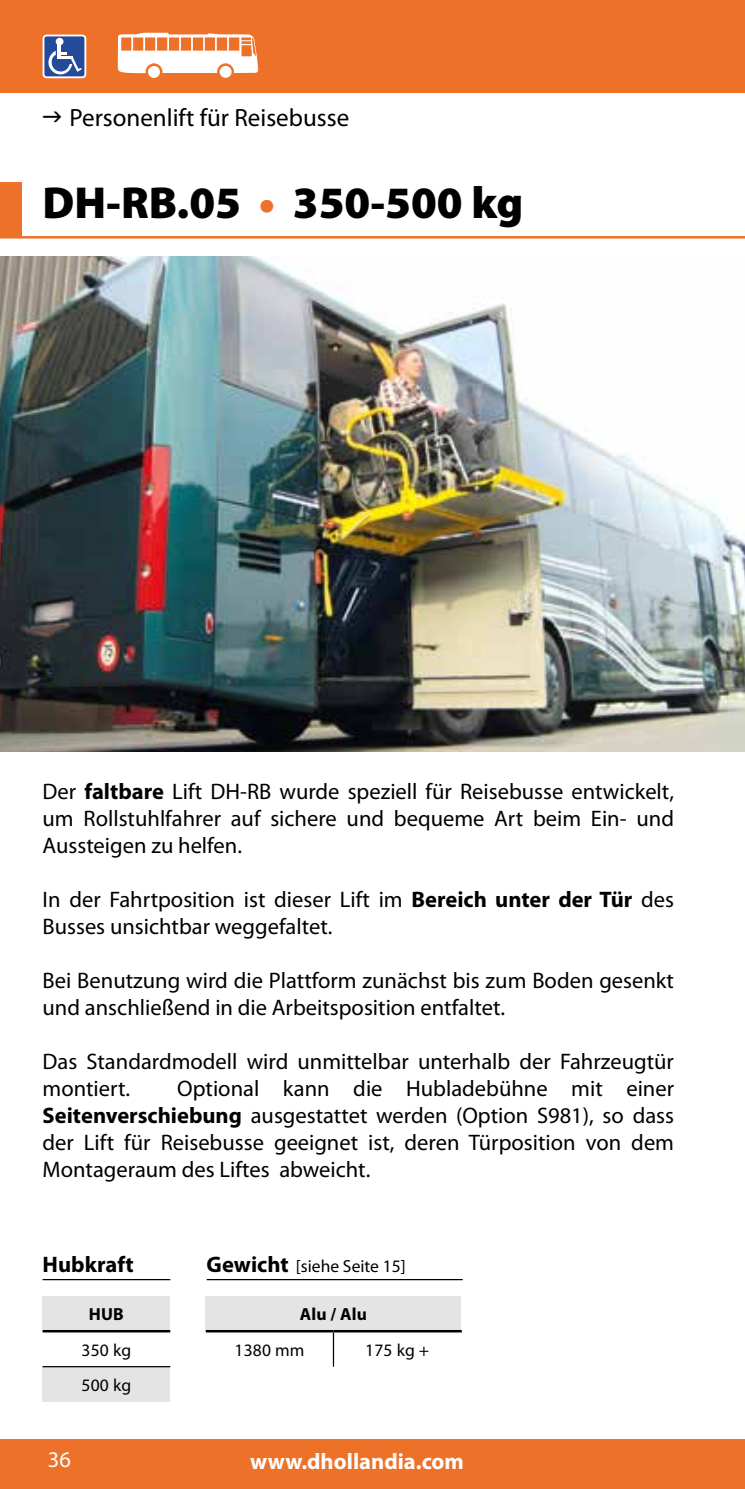
<style>
.page{position:relative;width:745px;height:1489px;background:#fff}
.page>*{position:absolute;margin:0;border:0;box-sizing:border-box;transform-origin:0 0}
.t1{font:900 45px "Myriad Pro";color:#000}
.t2{font:25px "Myriad Pro";color:#000}
.t3{font:22.5px/27px "Myriad Pro";color:#000}
.t4{font:700 22.5px "Myriad Pro";color:#fff}
.t5{font:700 22.5px "Myriad Pro";color:#000}
.t6{font:22.5px "Myriad Pro";color:#fff}
.t7{font:17.5px/35.5px "Myriad Pro";letter-spacing:.01em;color:#000}
.t8{font:700 17.5px "Myriad Pro";letter-spacing:.01em;color:#000}
.s1{color:#ee712a}
.s2{font-weight:700}
.s3{font-weight:700;font-size:22.5px}
</style>
<div class="page">
<div style="left:0;top:1439px;width:744px;height:49px;background:#ee712a"></div>
<img style="left:0;top:257px;width:744px;height:495px">
<div style="left:0;top:0;width:744px;height:92px;background:#ee712a"></div>
<hr style="left:0;top:236px;width:744px;height:2px;background:#ee712a">
<div style="left:43px;top:35px;width:42px;height:42px;background:#244a9a;border-radius:3px"></div>
<div style="left:43px;top:35px;width:43px;height:43px;border:2px solid #fff;border-radius:3px"></div>
<hr style="left:57px;top:43px;width:3px;height:16px;background:#fff">
<svg style="left:48px;top:51px;width:34px;height:23px"></svg>
<div style="left:56px;top:38px;width:7px;height:7px;background:#fff;border-radius:50%"></div>
<hr style="left:43px;top:1278px;width:127px;height:2px;background:#000">
<hr style="left:206px;top:1278px;width:256px;height:2px;background:#000">
<div style="left:43px;top:1295px;width:127px;height:36px;background:#e4e4e4"></div>
<div style="left:43px;top:1366px;width:127px;height:35px;background:#e4e4e4"></div>
<hr style="left:43px;top:1329px;width:127px;height:3px;background:#000">
<hr style="left:43px;top:1365px;width:127px;height:2px;background:#000">
<div style="left:206px;top:1295px;width:255px;height:36px;background:#e4e4e4"></div>
<svg style="left:206px;top:1332px;width:255px;height:34px"></svg>
<hr style="left:332px;top:1332px;width:2px;height:34px;background:#000">
<hr style="left:206px;top:1329px;width:127px;height:3px;background:#000">
<hr style="left:333px;top:1329px;width:128px;height:3px;background:#000">
<svg style="left:118px;top:33px;width:140px;height:45px"></svg>
<div style="left:0;top:182px;width:21px;height:55px;background:#ee712a"></div>
<p class="t2" style="left:69px;top:102px;width:281px">Personenlift für Reisebusse</p>
<h1 class="t1" style="left:43px;top:173px;width:482px">DH-RB.05 <span class="s1">•</span> 350-500 kg</h1>
<p class="t3" style="left:43px;top:777px;width:632px;text-align:justify">Der <span class="s2">faltbare</span> Lift DH-RB wurde speziell für Reisebusse entwickelt, um Rollstuhlfahrer auf sichere und bequeme Art beim Ein- und Aussteigen zu helfen.</p>
<p class="t3" style="left:43px;top:885px;width:632px">In der Fahrtposition ist dieser Lift im <span class="s2">Bereich unter der Tür</span> des<br>Busses unsichtbar weggefaltet.</p>
<p class="t3" style="left:43px;top:966px;width:632px">Bei Benutzung wird die Plattform zunächst bis zum Boden gesenkt und anschließend in die Arbeitsposition entfaltet.</p>
<p class="t3" style="left:43px;top:1047px;width:632px">Das Standardmodell wird unmittelbar unterhalb der Fahrzeugtür montiert.</p>
<p class="t3" style="left:43px;top:1074px;width:632px;text-align:justify;text-indent:135px">Optional kann die Hubladebühne mit einer <span class="s2">Seitenverschiebung</span> ausgestattet werden (Option S981), so dass der Lift für Reisebusse geeignet ist, deren Türposition von dem Montageraum des Liftes abweicht.</p>
<p class="t5" style="left:43px;top:1249px;width:92px">Hubkraft</p>
<p class="t7" style="left:206px;top:1247px;width:200px"><span class="s3">Gewicht</span> [siehe Seite 15]</p>
<p class="t8" style="left:89px;top:1302px;width:36px">HUB</p>
<p class="t7" style="left:82px;top:1331px;width:51px">350 kg<br>500 kg</p>
<p class="t8" style="left:300px;top:1302px;width:69px">Alu / Alu</p>
<p class="t7" style="left:234px;top:1331px;width:71px">1380 mm</p>
<p class="t7" style="left:365px;top:1331px;width:65px">175 kg +</p>
<p class="t6" style="left:48px;top:1445px;width:25px">36</p>
<p class="t4" style="left:250px;top:1446px;width:215px">www.dhollandia.com</p>
</div>
